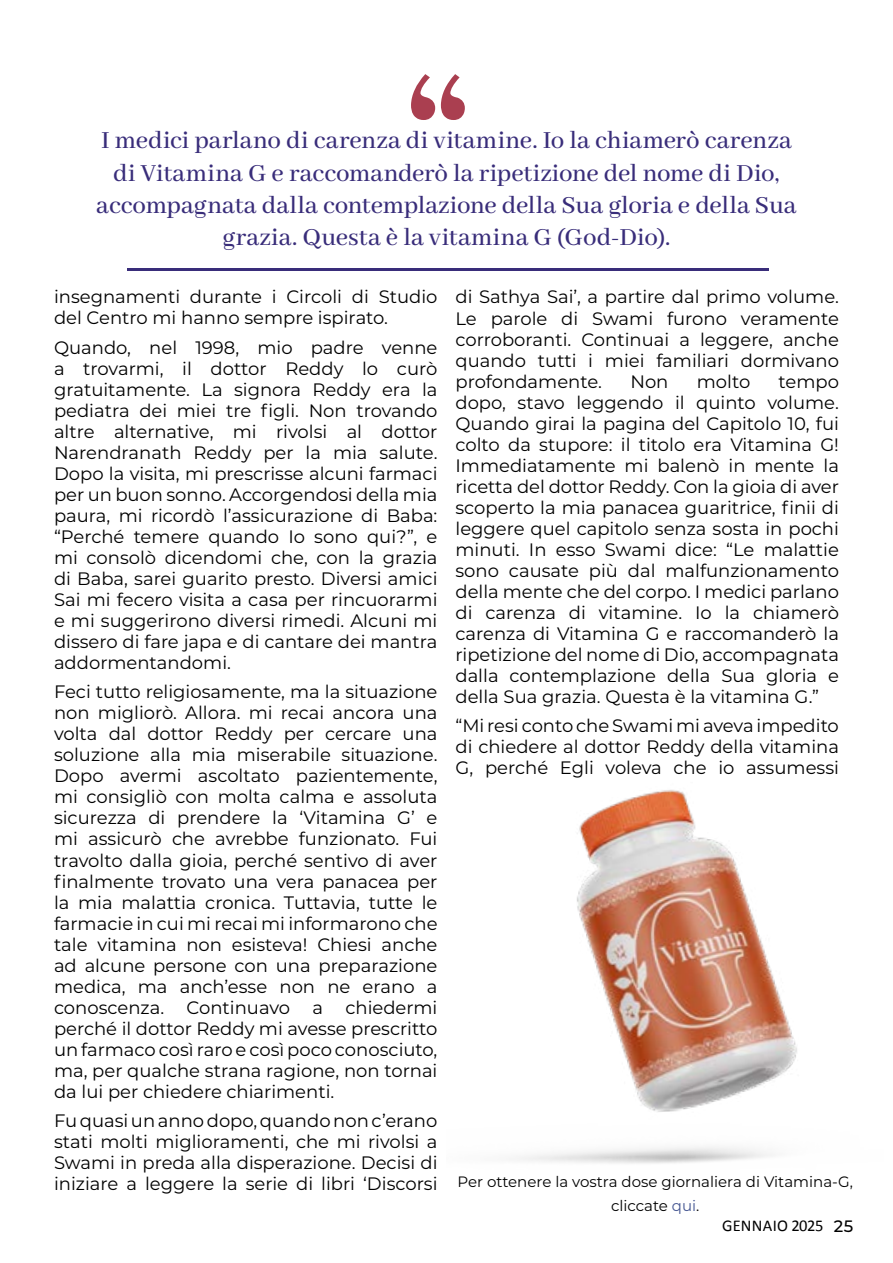
<style>
.page{position:relative;width:893px;height:1263px;background:#fff}
.page>*{position:absolute;margin:0;border:0;box-sizing:border-box;transform-origin:0 0}
.t1{font:500 225px "Abhaya Libre";color:#aa3f50}
.t2{font:500 27px/32.4px "Abhaya Libre";color:#392d7a;text-align:center}
.t3{font:18px/21px "Montserrat";color:#000;text-align:justify}
.t4{font:16.5px "Calibri";letter-spacing:.015em;color:#000}
.t5{font:15px/24px "Montserrat";color:#000;text-align:center}
.s1{color:#465792}
.s2{font-family:"Montserrat";font-weight:500}
</style>
<div class="page">
<hr style="left:127px;top:269px;width:642px;height:2px;background:#392d7a">
<img style="left:517px;top:790px;width:280px;height:374px">
<h1 class="t1" style="left:404px;top:30px;width:69px">“</h1>
<h2 class="t2" style="left:96px;top:125px;width:702px">I medici parlano di carenza di vitamine. Io la chiamerò carenza di Vitamina G e raccomanderò la ripetizione del nome di Dio, accompagnata dalla contemplazione della Sua gloria e della Sua grazia. Questa è la vitamina G (God-Dio).</h2>
<p class="t3" style="left:54px;top:286px;width:385px">insegnamenti durante i Circoli di Studio del Centro mi hanno sempre ispirato.</p>
<p class="t3" style="left:54px;top:336px;width:385px">Quando, nel 1998, mio padre venne a trovarmi, il dottor Reddy lo curò gratuitamente. La signora Reddy era la pediatra dei miei tre figli. Non trovando altre alternative, mi rivolsi al dottor Narendranath Reddy per la mia salute.<br>Dopo la visita, mi prescrisse alcuni farmaci per un buon sonno. Accorgendosi della mia paura, mi ricordò l’assicurazione di Baba: “Perché temere quando Io sono qui?”, e mi consolò dicendomi che, con la grazia di Baba, sarei guarito presto. Diversi amici Sai mi fecero visita a casa per rincuorarmi e mi suggerirono diversi rimedi. Alcuni mi dissero di fare japa e di cantare dei mantra addormentandomi.</p>
<p class="t3" style="left:54px;top:681px;width:385px">Feci tutto religiosamente, ma la situazione non migliorò. Allora. mi recai ancora una volta dal dottor Reddy per cercare una soluzione alla mia miserabile situazione.<br>Dopo avermi ascoltato pazientemente, mi consigliò con molta calma e assoluta sicurezza di prendere la ‘Vitamina G’ e mi assicurò che avrebbe funzionato. Fui travolto dalla gioia, perché sentivo di aver finalmente trovato una vera panacea per la mia malattia cronica. Tuttavia, tutte le farmacie in cui mi recai mi informarono che tale vitamina non esisteva! Chiesi anche ad alcune persone con una preparazione medica, ma anch’esse non ne erano a conoscenza. Continuavo a chiedermi perché il dottor Reddy mi avesse prescritto un farmaco così raro e così poco conosciuto, ma, per qualche strana ragione, non tornai da lui per chiedere chiarimenti.</p>
<p class="t3" style="left:54px;top:1109px;width:385px">Fu quasi un anno dopo, quando non c’erano stati molti miglioramenti, che mi rivolsi a Swami in preda alla disperazione. Decisi di iniziare a leggere la serie di libri ‘Discorsi</p>
<p class="t3" style="left:455px;top:286px;width:385px">di Sathya Sai’, a partire dal primo volume.<br>Le parole di Swami furono veramente corroboranti. Continuai a leggere, anche quando tutti i miei familiari dormivano profondamente.</p>
<p class="t3" style="left:630px;top:370px;width:40px">Non</p>
<p class="t3" style="left:697px;top:370px;width:55px">molto</p>
<p class="t3" style="left:455px;top:370px;width:385px;text-indent:323px">tempo dopo, stavo leggendo il quinto volume.<br>Quando girai la pagina del Capitolo 10, fui colto da stupore: il titolo era Vitamina G!<br>Immediatamente mi balenò in mente la ricetta del dottor Reddy. Con la gioia di aver scoperto la mia panacea guaritrice, finii di leggere quel capitolo senza sosta in pochi minuti. In esso Swami dice: “Le malattie sono causate più dal malfunzionamento della mente che del corpo. I medici parlano di carenza di vitamine. Io la chiamerò carenza di Vitamina G e raccomanderò la ripetizione del nome di Dio, accompagnata dalla contemplazione della Sua gloria e della Sua grazia. Questa è la vitamina G.”</p>
<p class="t3" style="left:455px;top:715px;width:385px">“Mi resi conto che Swami mi aveva impedito di chiedere al dottor Reddy della vitamina G, perché Egli voleva che io assumessi</p>
<p class="t5" style="left:458px;top:1169px;width:397px">Per ottenere la vostra dose giornaliera di Vitamina-G, cliccate <span class="s1">qui</span>.</p>
<p class="t4" style="left:722px;top:1215px;width:133px">GENNAIO 2025 <span class="s2">25</span></p>
</div>
